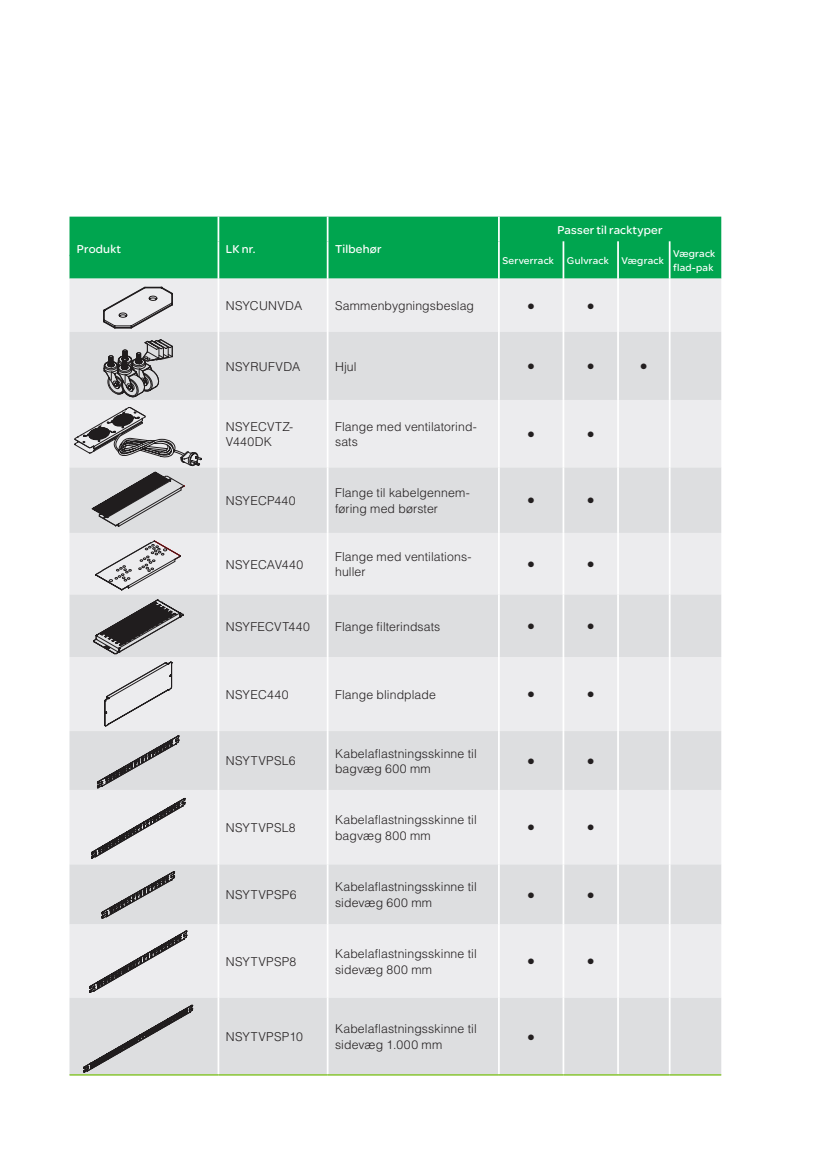
<style>
.page{position:relative;width:834px;height:1176px;background:#fff}
.page>*{position:absolute;margin:0;border:0;box-sizing:border-box;transform-origin:0 0}
.t1{font:300 15.75px "Helvetica";color:#231f20}
.t2{font:300 12.25px/15.8px "Helvetica";letter-spacing:.01em;color:#231f20}
.t3{font:300 12.25px/15.8px "Helvetica";letter-spacing:.03em;color:#231f20}
.t4{font:12.25px "SE Optimist";letter-spacing:.02em;color:#fff}
.t5{font:10.5px/14px "SE Optimist";letter-spacing:.02em;color:#fff}
</style>
<div class="page">
<div style="left:69px;top:217px;width:652px;height:62px;background:#00a54f"></div>
<div style="left:69px;top:279px;width:652px;height:53px;background:#ececee"></div>
<svg style="left:69px;top:332px;width:652px;height:742px;background:#e4e4e6"></svg>
<hr style="left:217px;top:279px;width:2px;height:53px;background:#fff">
<hr style="left:327px;top:279px;width:1px;height:53px;background:#fff">
<hr style="left:498px;top:279px;width:1px;height:53px;background:#fff">
<hr style="left:562px;top:279px;width:2px;height:53px;background:#fff">
<hr style="left:617px;top:279px;width:1px;height:53px;background:#fff">
<hr style="left:217px;top:332px;width:2px;height:68px;background:#fff">
<hr style="left:327px;top:332px;width:1px;height:68px;background:#fff">
<hr style="left:498px;top:332px;width:1px;height:68px;background:#fff">
<hr style="left:562px;top:332px;width:2px;height:68px;background:#fff">
<hr style="left:617px;top:332px;width:1px;height:68px;background:#fff">
<hr style="left:217px;top:400px;width:2px;height:67px;background:#fff">
<hr style="left:327px;top:400px;width:1px;height:67px;background:#fff">
<hr style="left:498px;top:400px;width:1px;height:67px;background:#fff">
<hr style="left:562px;top:400px;width:2px;height:67px;background:#fff">
<hr style="left:617px;top:400px;width:1px;height:67px;background:#fff">
<hr style="left:217px;top:467px;width:2px;height:66px;background:#fff">
<hr style="left:327px;top:467px;width:1px;height:66px;background:#fff">
<hr style="left:498px;top:467px;width:1px;height:66px;background:#fff">
<hr style="left:562px;top:467px;width:2px;height:66px;background:#fff">
<hr style="left:617px;top:467px;width:1px;height:66px;background:#fff">
<hr style="left:217px;top:533px;width:2px;height:61px;background:#fff">
<hr style="left:327px;top:533px;width:1px;height:61px;background:#fff">
<hr style="left:498px;top:533px;width:1px;height:61px;background:#fff">
<hr style="left:562px;top:533px;width:2px;height:61px;background:#fff">
<hr style="left:617px;top:533px;width:1px;height:61px;background:#fff">
<hr style="left:217px;top:594px;width:2px;height:63px;background:#fff">
<hr style="left:327px;top:594px;width:1px;height:63px;background:#fff">
<hr style="left:498px;top:594px;width:1px;height:63px;background:#fff">
<hr style="left:562px;top:594px;width:2px;height:63px;background:#fff">
<hr style="left:617px;top:594px;width:1px;height:63px;background:#fff">
<hr style="left:217px;top:657px;width:2px;height:74px;background:#fff">
<hr style="left:327px;top:657px;width:1px;height:74px;background:#fff">
<hr style="left:498px;top:657px;width:1px;height:74px;background:#fff">
<hr style="left:562px;top:657px;width:2px;height:74px;background:#fff">
<hr style="left:617px;top:657px;width:1px;height:74px;background:#fff">
<hr style="left:217px;top:731px;width:2px;height:59px;background:#fff">
<hr style="left:327px;top:731px;width:1px;height:59px;background:#fff">
<hr style="left:498px;top:731px;width:1px;height:59px;background:#fff">
<hr style="left:562px;top:731px;width:2px;height:59px;background:#fff">
<hr style="left:617px;top:731px;width:1px;height:59px;background:#fff">
<hr style="left:217px;top:790px;width:2px;height:74px;background:#fff">
<hr style="left:327px;top:790px;width:1px;height:74px;background:#fff">
<hr style="left:498px;top:790px;width:1px;height:74px;background:#fff">
<hr style="left:562px;top:790px;width:2px;height:74px;background:#fff">
<hr style="left:617px;top:790px;width:1px;height:74px;background:#fff">
<hr style="left:217px;top:864px;width:2px;height:60px;background:#fff">
<hr style="left:327px;top:864px;width:1px;height:60px;background:#fff">
<hr style="left:498px;top:864px;width:1px;height:60px;background:#fff">
<hr style="left:562px;top:864px;width:2px;height:60px;background:#fff">
<hr style="left:617px;top:864px;width:1px;height:60px;background:#fff">
<hr style="left:217px;top:924px;width:2px;height:73px;background:#fff">
<hr style="left:327px;top:924px;width:1px;height:73px;background:#fff">
<hr style="left:498px;top:924px;width:1px;height:73px;background:#fff">
<hr style="left:562px;top:924px;width:2px;height:73px;background:#fff">
<hr style="left:617px;top:924px;width:1px;height:73px;background:#fff">
<hr style="left:217px;top:997px;width:2px;height:77px;background:#fff">
<hr style="left:327px;top:997px;width:1px;height:77px;background:#fff">
<hr style="left:498px;top:997px;width:1px;height:77px;background:#fff">
<hr style="left:562px;top:997px;width:2px;height:77px;background:#fff">
<hr style="left:617px;top:997px;width:1px;height:77px;background:#fff">
<hr style="left:69px;top:1074px;width:149px;height:1px;background:#96ca4e">
<hr style="left:218px;top:1074px;width:109px;height:1px;background:#96ca4e">
<hr style="left:327px;top:1074px;width:172px;height:1px;background:#96ca4e">
<hr style="left:499px;top:1074px;width:64px;height:1px;background:#96ca4e">
<hr style="left:563px;top:1074px;width:55px;height:1px;background:#96ca4e">
<hr style="left:618px;top:1074px;width:51px;height:1px;background:#96ca4e">
<hr style="left:669px;top:1074px;width:52px;height:1px;background:#96ca4e">
<hr style="left:562px;top:241px;width:2px;height:38px;background:#fff">
<hr style="left:617px;top:241px;width:1px;height:38px;background:#fff">
<hr style="left:668px;top:241px;width:2px;height:38px;background:#fff">
<svg style="left:498px;top:217px;width:1px;height:24px"></svg>
<hr style="left:498px;top:241px;width:1px;height:38px;background:#fff">
<hr style="left:668px;top:279px;width:2px;height:53px;background:#fff">
<hr style="left:668px;top:332px;width:2px;height:68px;background:#fff">
<hr style="left:668px;top:400px;width:2px;height:67px;background:#fff">
<hr style="left:668px;top:467px;width:2px;height:66px;background:#fff">
<hr style="left:668px;top:533px;width:2px;height:61px;background:#fff">
<hr style="left:668px;top:594px;width:2px;height:63px;background:#fff">
<hr style="left:668px;top:657px;width:2px;height:74px;background:#fff">
<hr style="left:668px;top:731px;width:2px;height:59px;background:#fff">
<hr style="left:668px;top:790px;width:2px;height:74px;background:#fff">
<hr style="left:668px;top:864px;width:2px;height:60px;background:#fff">
<hr style="left:668px;top:924px;width:2px;height:73px;background:#fff">
<hr style="left:668px;top:997px;width:2px;height:77px;background:#fff">
<hr style="left:217px;top:217px;width:2px;height:24px;background:#fff">
<svg style="left:327px;top:217px;width:1px;height:24px"></svg>
<hr style="left:217px;top:241px;width:2px;height:38px;background:#fff">
<hr style="left:327px;top:241px;width:1px;height:38px;background:#fff">
<svg style="left:102px;top:287px;width:72px;height:43px;background:#cfcfd1"></svg>
<svg style="left:103px;top:339px;width:70px;height:59px;background:#9e9d9f"></svg>
<svg style="left:74px;top:406px;width:128px;height:60px;background:#bfbec0"></svg>
<svg style="left:92px;top:472px;width:93px;height:55px;background:#a8a8a9"></svg>
<svg style="left:95px;top:540px;width:86px;height:51px;background:#d2d0d2"></svg>
<svg style="left:92px;top:599px;width:92px;height:56px;background:#9b9a9c"></svg>
<svg style="left:103px;top:661px;width:70px;height:66px;background:#dadadc"></svg>
<svg style="left:96px;top:735px;width:84px;height:54px;background:#c2c3c5"></svg>
<svg style="left:91px;top:797px;width:95px;height:62px;background:#d2d1d3"></svg>
<svg style="left:101px;top:870px;width:74px;height:49px;background:#bfbfc1"></svg>
<svg style="left:89px;top:930px;width:98px;height:63px;background:#d2d2d3"></svg>
<svg style="left:83px;top:1004px;width:110px;height:69px;background:#c8c9cb"></svg>
<p class="t4" style="left:77px;top:240px;width:46px">Produkt</p>
<p class="t4" style="left:226px;top:240px;width:31px">LK nr.</p>
<p class="t4" style="left:335px;top:240px;width:48px">Tilbehør</p>
<p class="t4" style="left:557px;top:221px;width:106px">Passer til racktyper</p>
<p class="t5" style="left:502px;top:253px;width:163px">Serverrack Gulvrack Vægrack</p>
<p class="t5" style="left:673px;top:246px;width:44px">Vægrack flad-pak</p>
<p class="t2" style="left:226px;top:298px;width:78px">NSYCUNVDA</p>
<p class="t2" style="left:335px;top:298px;width:140px">Sammenbygningsbeslag</p>
<p class="t1" style="left:527px;top:296px;width:9px">•</p>
<p class="t1" style="left:586px;top:296px;width:9px">•</p>
<p class="t3" style="left:226px;top:358px;width:76px">NSYRUFVDA</p>
<p class="t2" style="left:335px;top:358px;width:23px">Hjul</p>
<p class="t1" style="left:527px;top:357px;width:9px">•</p>
<p class="t1" style="left:586px;top:357px;width:9px">•</p>
<p class="t1" style="left:639px;top:357px;width:9px">•</p>
<p class="t3" style="left:226px;top:418px;width:69px">NSYECVTZ-<br>V440DK</p>
<p class="t2" style="left:335px;top:418px;width:143px">Flange med ventilatorind&shy;sats</p>
<p class="t1" style="left:527px;top:424px;width:9px">•</p>
<p class="t1" style="left:586px;top:424px;width:9px">•</p>
<p class="t2" style="left:226px;top:493px;width:71px">NSYECP440</p>
<p class="t2" style="left:335px;top:485px;width:136px">Flange til kabelgennem&shy;føring med børster</p>
<p class="t1" style="left:527px;top:491px;width:9px">•</p>
<p class="t1" style="left:586px;top:491px;width:9px">•</p>
<p class="t2" style="left:226px;top:556px;width:79px">NSYECAV440</p>
<p class="t2" style="left:335px;top:548px;width:138px">Flange med ventilations&shy;huller</p>
<p class="t1" style="left:527px;top:554px;width:9px">•</p>
<p class="t1" style="left:586px;top:554px;width:9px">•</p>
<p class="t3" style="left:226px;top:618px;width:85px">NSYFECVT440</p>
<p class="t2" style="left:335px;top:618px;width:107px">Flange filterindsats</p>
<p class="t1" style="left:527px;top:616px;width:9px">•</p>
<p class="t1" style="left:586px;top:616px;width:9px">•</p>
<p class="t3" style="left:226px;top:686px;width:64px">NSYEC440</p>
<p class="t2" style="left:335px;top:686px;width:102px">Flange blindplade</p>
<p class="t1" style="left:527px;top:685px;width:9px">•</p>
<p class="t1" style="left:586px;top:685px;width:9px">•</p>
<p class="t3" style="left:226px;top:753px;width:71px">NSYTVPSL6</p>
<p class="t2" style="left:335px;top:745px;width:143px">Kabelaflastningsskinne til bagvæg 600 mm</p>
<p class="t1" style="left:527px;top:751px;width:9px">•</p>
<p class="t1" style="left:586px;top:751px;width:9px">•</p>
<p class="t3" style="left:226px;top:819px;width:71px">NSYTVPSL8</p>
<p class="t2" style="left:335px;top:812px;width:143px">Kabelaflastningsskinne til bagvæg 800 mm</p>
<p class="t1" style="left:527px;top:818px;width:9px">•</p>
<p class="t1" style="left:586px;top:818px;width:9px">•</p>
<p class="t3" style="left:226px;top:887px;width:72px">NSYTVPSP6</p>
<p class="t2" style="left:335px;top:879px;width:143px">Kabelaflastningsskinne til sidevæg 600 mm</p>
<p class="t1" style="left:527px;top:885px;width:9px">•</p>
<p class="t1" style="left:586px;top:885px;width:9px">•</p>
<p class="t3" style="left:226px;top:953px;width:72px">NSYTVPSP8</p>
<p class="t2" style="left:335px;top:945px;width:143px">Kabelaflastningsskinne til sidevæg 800 mm</p>
<p class="t1" style="left:527px;top:952px;width:9px">•</p>
<p class="t1" style="left:586px;top:952px;width:9px">•</p>
<p class="t3" style="left:226px;top:1029px;width:78px">NSYTVPSP10</p>
<p class="t2" style="left:335px;top:1021px;width:143px">Kabelaflastningsskinne til sidevæg 1.000 mm</p>
<p class="t1" style="left:527px;top:1027px;width:9px">•</p>
</div>
